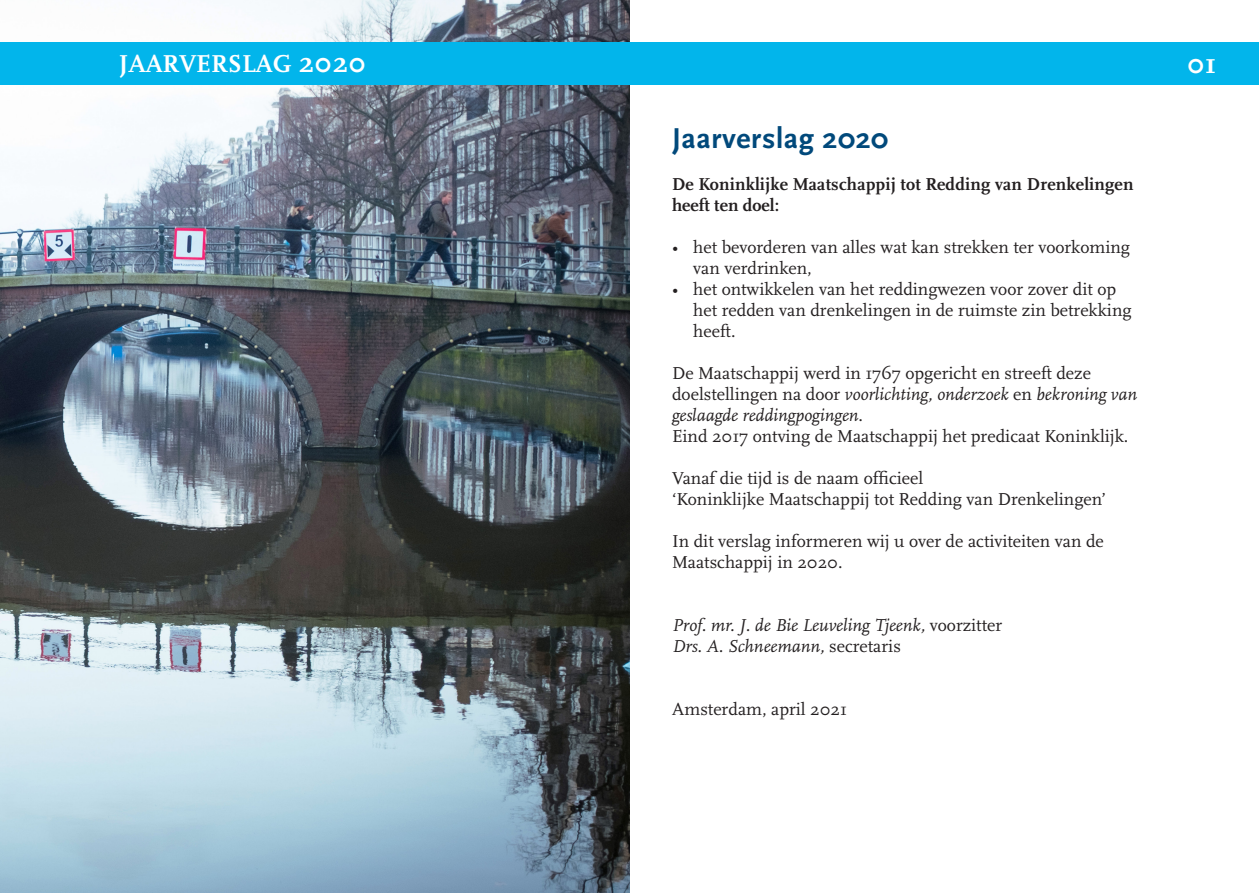
<style>
.page{position:relative;width:1259px;height:893px;background:#fff}
.page>*{position:absolute;margin:0;border:0;box-sizing:border-box;transform-origin:0 0}
.kop{font:700 30px "Scala Sans";letter-spacing:.02em;color:#01497b}
.t1{font:700 30px "Scala";color:#fff}
.t2{font:700 25.5px "Scala";color:#fff}
.t3{font:18px/21px "Scala";color:#231f20}
.t4{font:italic 18px "Scala";color:#231f20}
.t5{font:700 18px/21px "Scala";letter-spacing:.01em;color:#231f20}
.s1{font-size:30px}
.s2{font-style:italic}
.s3{font-style:normal}
</style>
<div class="page">
<img style="left:0;top:0;width:629px;height:893px">
<div style="left:629px;top:43px;width:630px;height:42px;background:#02b5eb"></div>
<div style="left:0;top:43px;width:629px;height:42px;background:#02b5eb"></div>
<p class="t2" style="left:119px;top:50px;width:249px">JAARVERSLAG <span class="s1">2020</span></p>
<p class="t1" style="left:1186px;top:47px;width:31px">01</p>
<p class="kop" style="left:672px;top:122px;width:218px">Jaarverslag 2020</p>
<p class="t5" style="left:672px;top:173px;width:463px">De Koninklijke Maatschappij tot Redding van Drenkelingen heeft ten doel:</p>
<p class="t3" style="left:693px;top:236px;width:438px;text-indent:-21px">• het bevorderen van alles wat kan strekken ter voorkoming van verdrinken,</p>
<p class="t3" style="left:693px;top:278px;width:440px;text-indent:-21px">• het ontwikkelen van het reddingwezen voor zover dit op het redden van drenkelingen in de ruimste zin betrekking heeft.</p>
<p class="t3" style="left:672px;top:362px;width:467px">De Maatschappij werd in 1767 opgericht en streeft deze doelstellingen na door <span class="s2">voorlichting, onderzoek</span> en <span class="s2">bekroning van geslaagde reddingpogingen</span>.</p>
<p class="t3" style="left:672px;top:425px;width:458px">Eind 2017 ontving de Maatschappij het predicaat Koninklijk.</p>
<p class="t3" style="left:672px;top:467px;width:253px">Vanaf die tijd is de naam officieel</p>
<p class="t3" style="left:672px;top:488px;width:435px">‘Koninklijke Maatschappij tot Redding van Drenkelingen’</p>
<p class="t3" style="left:672px;top:530px;width:433px">In dit verslag informeren wij u over de activiteiten van de<br>Maatschappij in 2020.</p>
<p class="t4" style="left:672px;top:615px;width:332px">Prof. mr. J. de Bie Leuveling Tjeenk, <span class="s3">voorzitter</span></p>
<p class="t4" style="left:672px;top:636px;width:230px">Drs. A. Schneemann, <span class="s3">secretaris</span></p>
<p class="t3" style="left:672px;top:698px;width:176px">Amsterdam, april 2021</p>
</div>
